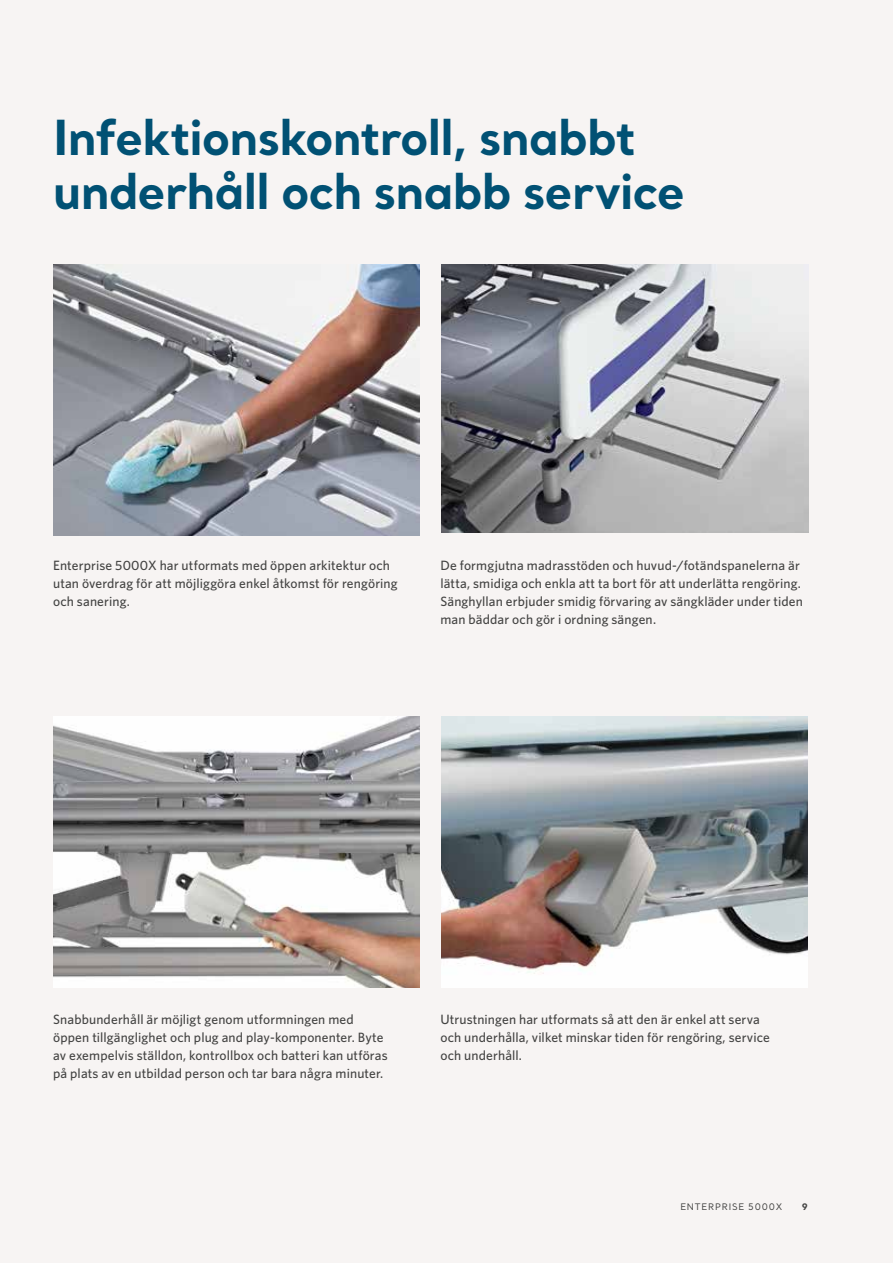
<style>
.page{position:relative;width:893px;height:1263px;background:#f7f4f3}
.page>*{position:absolute;margin:0;border:0;box-sizing:border-box;transform-origin:0 0}
.t1{font:700 48px/54px "Santral";letter-spacing:-.02em;color:#015174}
.t2{font:500 13.5px/18px "Whitney";letter-spacing:.01em;color:#434342}
.t3{font:9px "Santral";letter-spacing:.09em;color:#434342}
.t4{font:700 9px "Santral";color:#434342}
</style>
<div class="page">
<img style="left:441px;top:265px;width:367px;height:267px">
<img style="left:53px;top:265px;width:367px;height:270px">
<img style="left:53px;top:716px;width:367px;height:271px">
<img style="left:441px;top:716px;width:367px;height:271px">
<h1 class="t1" style="left:53px;top:109px;width:634px">Infektionskontroll, snabbt underhåll och snabb service</h1>
<p class="t2" style="left:53px;top:556px;width:346px">Enterprise 5000X har utformats med öppen arkitektur och utan överdrag för att möjliggöra enkel åtkomst för rengöring och sanering.</p>
<p class="t2" style="left:440px;top:556px;width:364px">De formgjutna madrasstöden och huvud-/fotändspanelerna är lätta, smidiga och enkla att ta bort för att underlätta rengöring.<br>Sänghyllan erbjuder smidig förvaring av sängkläder under tiden man bäddar och gör i ordning sängen.</p>
<p class="t2" style="left:53px;top:1010px;width:336px">Snabbunderhåll är möjligt genom utformningen med öppen tillgänglighet och plug and play-komponenter. Byte av exempelvis ställdon, kontrollbox och batteri kan utföras på plats av en utbildad person och tar bara några minuter.</p>
<p class="t2" style="left:440px;top:1010px;width:331px">Utrustningen har utformats så att den är enkel att serva och underhålla, vilket minskar tiden för rengöring, service och underhåll.</p>
<p class="t3" style="left:680px;top:1201px;width:103px">ENTERPRISE 5000X</p>
<p class="t4" style="left:802px;top:1200px;width:7px">9</p>
</div>
